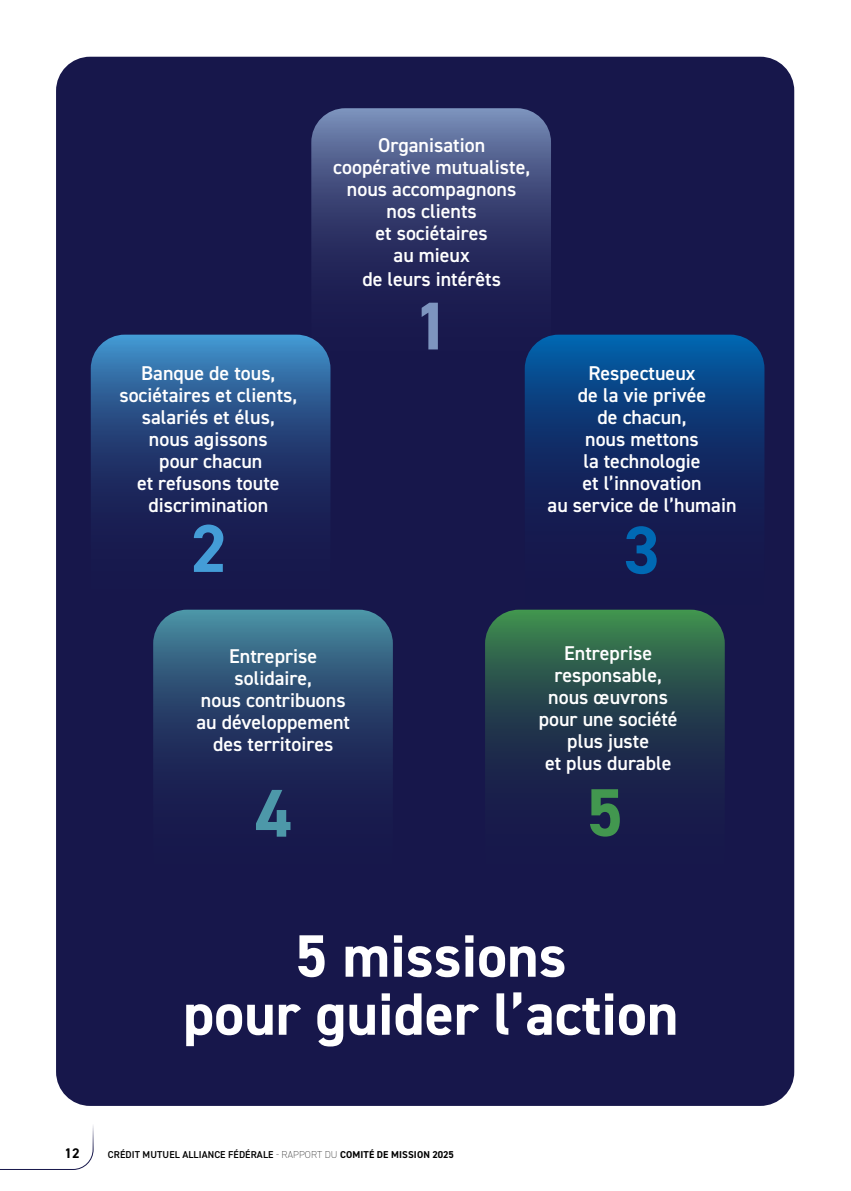
<style>
.page{position:relative;width:851px;height:1191px;background:#fff}
.page>*{position:absolute;margin:0;border:0;box-sizing:border-box;transform-origin:0 0}
.t1{font:700 67.8px "DIN2014";color:#0069b4}
.t2{font:700 67.8px "DIN2014";color:#4d98a9}
.t3{font:700 67.8px "DIN2014";color:#42974f}
.t4{font:700 67.8px "DIN2014";color:#7e95bf}
.t5{font:700 67.8px "DIN2014";color:#449dd7}
.t6{font:700 60px/58px "DIN2014";color:#fff;text-align:center}
.t7{font:600 20px/22px "DIN2014";color:#fff;text-align:center}
.t8{font:700 14px "DIN2014";color:#000}
.t9{font:600 10px "DIN2014";letter-spacing:.01em;color:#000}
.s1{font-weight:200}
.s2{font-weight:700}
</style>
<div class="page">
<div style="left:56px;top:57px;width:738px;height:1049px;background:#17174b;border-radius:34px"></div>
<svg style="left:153px;top:609px;width:240px;height:175px"></svg>
<svg style="left:311px;top:108px;width:240px;height:306px"></svg>
<svg style="left:91px;top:335px;width:239px;height:306px"></svg>
<svg style="left:524px;top:335px;width:240px;height:306px"></svg>
<svg style="left:485px;top:609px;width:239px;height:175px"></svg>
<svg style="left:0;top:1125px;width:94px;height:45px"></svg>
<p class="t7" style="left:333px;top:133px;width:198px">Organisation coopérative mutualiste, nous accompagnons nos clients<br>et sociétaires<br>au mieux</p>
<p class="t7" style="left:362px;top:268px;width:140px">de leurs intérêts</p>
<p class="t7" style="left:119px;top:361px;width:179px">Banque de tous, sociétaires et clients, salariés et élus, nous agissons<br>pour chacun<br>et refusons toute discrimination</p>
<h1 class="t5" style="left:190px;top:503px;width:38px">2</h1>
<h1 class="t4" style="left:413px;top:281px;width:38px">1</h1>
<p class="t7" style="left:547px;top:361px;width:190px">Respectueux<br>de la vie privée<br>de chacun,<br>nous mettons<br>la technologie<br>et l’innovation<br>au service de l’humain</p>
<h1 class="t1" style="left:623px;top:505px;width:38px">3</h1>
<p class="t7" style="left:196px;top:644px;width:155px">Entreprise solidaire,<br>nous contribuons au développement des territoires</p>
<p class="t7" style="left:538px;top:641px;width:140px">Entreprise responsable, nous œuvrons pour une société plus juste<br>et plus durable</p>
<h1 class="t2" style="left:255px;top:768px;width:38px">4</h1>
<h1 class="t3" style="left:586px;top:767px;width:38px">5</h1>
<h2 class="t6" style="left:183px;top:926px;width:497px">5 missions<br>pour guider l’action</h2>
<p class="t8" style="left:65px;top:1143px;width:17px">12</p>
<p class="t9" style="left:108px;top:1148px;width:347px">CRÉDIT MUTUEL ALLIANCE FÉDÉRALE <span class="s1">- RAPPORT DU</span> <span class="s2">COMITÉ DE MISSION 2025</span></p>
</div>
